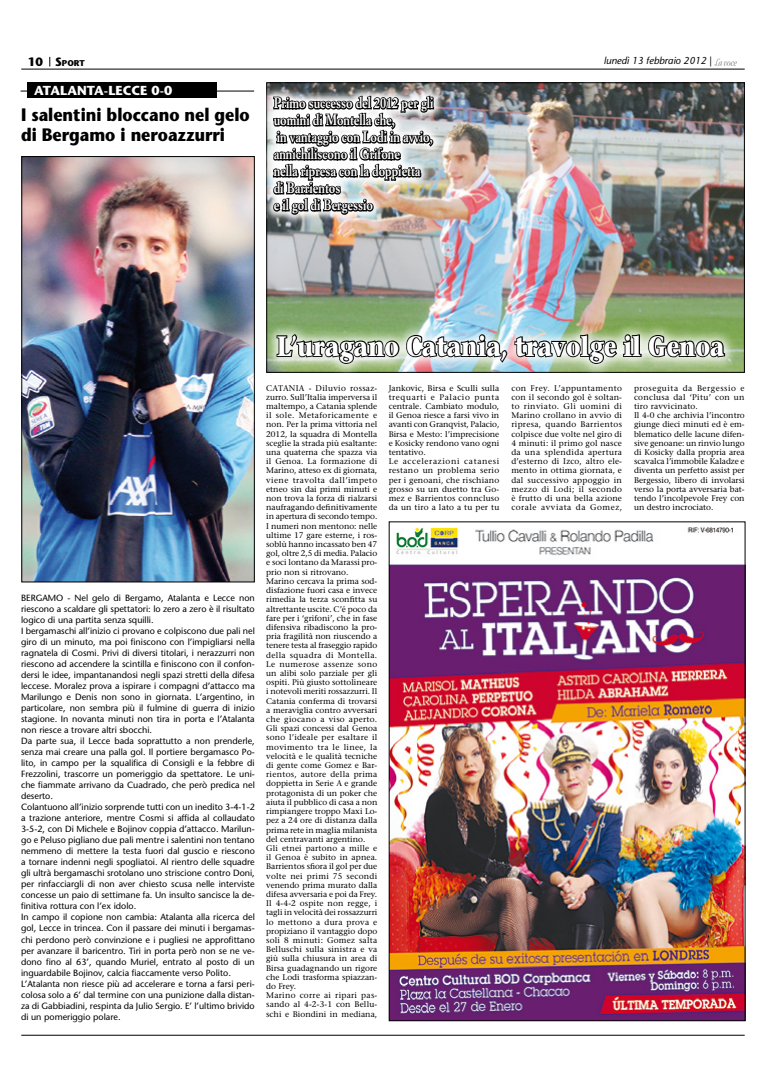
<style>
.page{position:relative;width:766px;height:1078px;background:#fff}
.page>*{position:absolute;margin:0;border:0;box-sizing:border-box;transform-origin:0 0}
.t1{font:700 28px "Stone Serif";color:#fff;scale:.8 1}
.t2{font:700 18px/20px "Stone Sans";color:#000;scale:.89 1}
.t3{font:700 15px/17px "Simoncini Garamond";color:#fff;scale:.81 1}
.t4{font:700 13px "Stone Sans";color:#fff}
.t5{font:italic 10px "Stone Sans";color:#000}
.t6{font:9px/11px "Stone Sans";color:#000}
.t7{font:700 8.4px "Stone Sans";color:#000}
.t8{font:8.2px/9.2px "Stone Serif";color:#000}
.s1{font-size:12px}
.s2{font-style:normal}
</style>
<div class="page">
<hr style="left:21px;top:90px;width:233px;height:1px;background:#000">
<img style="left:268px;top:84px;width:474px;height:235px">
<hr style="left:21px;top:1034px;width:723px;height:1px;background:#000">
<img style="left:266px;top:84px;width:216px;height:173px">
<img style="left:272px;top:85px;width:163px;height:142px">
<div style="left:262px;top:319px;width:503px;height:82px;background:#fff;opacity:.9"></div>
<img style="left:275px;top:310px;width:451px;height:55px">
<div style="left:28px;top:82px;width:189px;height:16px;background:#000"></div>
<img style="left:23px;top:158px;width:230px;height:422px">
<div style="left:21px;top:156px;width:234px;height:426px;border:1px solid #000"></div>
<hr style="left:21px;top:69px;width:723px;height:1px;background:#000">
<svg style="left:714px;top:59px;width:22px;height:7px"></svg>
<img style="left:390px;top:527px;width:353px;height:491px">
<p class="t7" style="left:28px;top:58px;width:58px"><span class="s1">10</span> <span class="s1">S</span>port</p>
<p class="t5" style="left:603px;top:55px;width:110px">lunedì 13 febbraio 2012 <span class="s2">|</span></p>
<p class="t4" style="left:34px;top:82px;width:140px">ATALANTA-LECCE 0-0</p>
<p class="t2" style="left:21px;top:105px;width:258px">I salentini bloccano nel gelo di Bergamo i neroazzurri</p>
<p class="t3" style="left:274px;top:95px;width:199px">Primo successo del 2012 per gli uomini di Montella che,<br>in vantaggio con Lodi in avvio, annichiliscono il Grifone<br>nella ripresa con la doppietta di Barrientos<br>e il gol di Bergessio</p>
<p class="t6" style="left:21px;top:592px;width:235px">BERGAMO - Nel gelo di Bergamo, Atalanta e Lecce non riescono a scaldare gli spettatori: lo zero a zero è il risultato logico di una partita senza squilli.<br>I bergamaschi all’inizio ci provano e colpiscono due pali nel giro di un minuto, ma poi finiscono con l’impigliarsi nella ragnatela di Cosmi. Privi di diversi titolari, i nerazzurri non riescono ad accendere la scintilla e finiscono con il confon&shy;dersi le idee, impantanandosi negli spazi stretti della difesa leccese. Moralez prova a ispirare i compagni d’attacco ma Marilungo e Denis non sono in giornata. L’argentino, in particolare, non sembra più il fulmine di guerra di inizio stagione. In novanta minuti non tira in porta e l’Atalanta non riesce a trovare altri sbocchi.<br>Da parte sua, il Lecce bada soprattutto a non prenderle, senza mai creare una palla gol. Il portiere bergamasco Po&shy;lito, in campo per la squalifica di Consigli e la febbre di Frezzolini, trascorre un pomeriggio da spettatore. Le uni&shy;che fiammate arrivano da Cuadrado, che però predica nel deserto.<br>Colantuono all’inizio sorprende tutti con un inedito 3-4-1-2 a trazione anteriore, mentre Cosmi si affida al collaudato 3-5-2, con Di Michele e Bojinov coppia d’attacco. Marilun&shy;go e Peluso pigliano due pali mentre i salentini non tentano nemmeno di mettere la testa fuori dal guscio e riescono a tornare indenni negli spogliatoi. Al rientro delle squadre gli ultrà bergamaschi srotolano uno striscione contro Doni, per rinfacciargli di non aver chiesto scusa nelle interviste concesse un paio di settimane fa. Un insulto sancisce la de&shy;finitiva rottura con l’ex idolo.<br>In campo il copione non cambia: Atalanta alla ricerca del gol, Lecce in trincea. Con il passare dei minuti i bergamas&shy;chi perdono però convinzione e i pugliesi ne approfittano per avanzare il baricentro. Tiri in porta però non se ne ve&shy;dono fino al 63’, quando Muriel, entrato al posto di un inguardabile Bojinov, calcia fiaccamente verso Polito.<br>L’Atalanta non riesce più ad accelerare e torna a farsi peri&shy;colosa solo a 6’ dal termine con una punizione dalla distan&shy;za di Gabbiadini, respinta da Julio Sergio. E’ l’ultimo brivido di un pomeriggio polare.</p>
<p class="t1" style="left:277px;top:328px;width:560px">L’uragano Catania, travolge il Genoa</p>
<p class="t8" style="left:388px;top:383px;width:112px">Jankovic, Birsa e Sculli sulla trequarti e Palacio punta centrale. Cambiato modulo, il Genoa riesce a farsi vivo in avanti con Granqvist, Palacio,<br>Birsa e Mesto: l’imprecisione e Kosicky rendono vano ogni tentativo.<br>Le accelerazioni catanesi restano un problema serio per i genoani, che rischiano grosso su un duetto tra Go&shy;mez e Barrientos conncluso da un tiro a lato a tu per tu</p>
<p class="t8" style="left:511px;top:383px;width:112px;text-align:justify">con Frey. L’appuntamento con il secondo gol è soltan&shy;to rinviato. Gli uomini di Marino crollano in avvio di ripresa, quando Barrientos colpisce due volte nel giro di 4 minuti: il primo gol nasce da una splendida apertura d’esterno di Izco, altro ele&shy;mento in ottima giornata, e dal successivo appoggio in mezzo di Lodi; il secondo è frutto di una bella azione corale avviata da Gomez,</p>
<p class="t8" style="left:634px;top:383px;width:112px">proseguita da Bergessio e conclusa dal ‘Pitu’ con un tiro ravvicinato.<br>Il 4-0 che archivia l’incontro giunge dieci minuti ed è em&shy;blematico delle lacune difen&shy;sive genoane: un rinvio lungo di Kosicky dalla propria area scavalca l’immobile Kaladze e diventa un perfetto assist per<br>Bergessio, libero di involarsi verso la porta avversaria bat&shy;tendo l’incolpevole Frey con un destro incrociato.</p>
<p class="t8" style="left:266px;top:383px;width:113px">CATANIA - Diluvio rossaz&shy;zurro. Sull’Italia imperversa il maltempo, a Catania splende il sole. Metaforicamente e non. Per la prima vittoria nel<br>2012, la squadra di Montella sceglie la strada più esaltante: una quaterna che spazza via il Genoa. La formazione di<br>Marino, atteso ex di giornata, viene travolta dall’impeto etneo sin dai primi minuti e non trova la forza di rialzarsi naufragando definitivamente in apertura di secondo tempo.<br>I numeri non mentono: nelle ultime 17 gare esterne, i ros&shy;soblù hanno incassato ben 47 gol, oltre 2,5 di media. Palacio e soci lontano da Marassi pro&shy;prio non si ritrovano.<br>Marino cercava la prima sod&shy;disfazione fuori casa e invece rimedia la terza sconfitta su altrettante uscite. C’é poco da fare per i ‘grifoni’, che in fase difensiva ribadiscono la pro&shy;pria fragilità non riuscendo a tenere testa al fraseggio rapido della squadra di Montella.<br>Le numerose assenze sono un alibi solo parziale per gli ospiti. Più giusto sottolineare i notevoli meriti rossazzurri. Il<br>Catania conferma di trovarsi a meraviglia contro avversari che giocano a viso aperto.<br>Gli spazi concessi dal Genoa sono l’ideale per esaltare il movimento tra le linee, la velocità e le qualità tecniche di gente come Gomez e Bar&shy;rientos, autore della prima doppietta in Serie A e grande protagonista di un poker che aiuta il pubblico di casa a non rimpiangere troppo Maxi Lo&shy;pez a 24 ore di distanza dalla prima rete in maglia milanista del centravanti argentino.<br>Gli etnei partono a mille e il Genoa è subito in apnea.<br>Barrientos sfiora il gol per due volte nei primi 75 secondi venendo prima murato dalla difesa avversaria e poi da Frey.<br>Il 4-4-2 ospite non regge, i tagli in velocità dei rossazzurri lo mettono a dura prova e propiziano il vantaggio dopo soli 8 minuti: Gomez salta<br>Belluschi sulla sinistra e va giù sulla chiusura in area di<br>Birsa guadagnando un rigore che Lodi trasforma spiazzan&shy;do Frey.<br>Marino corre ai ripari pas&shy;sando al 4-2-3-1 con Bellu&shy;schi e Biondini in mediana,</p>
</div>
